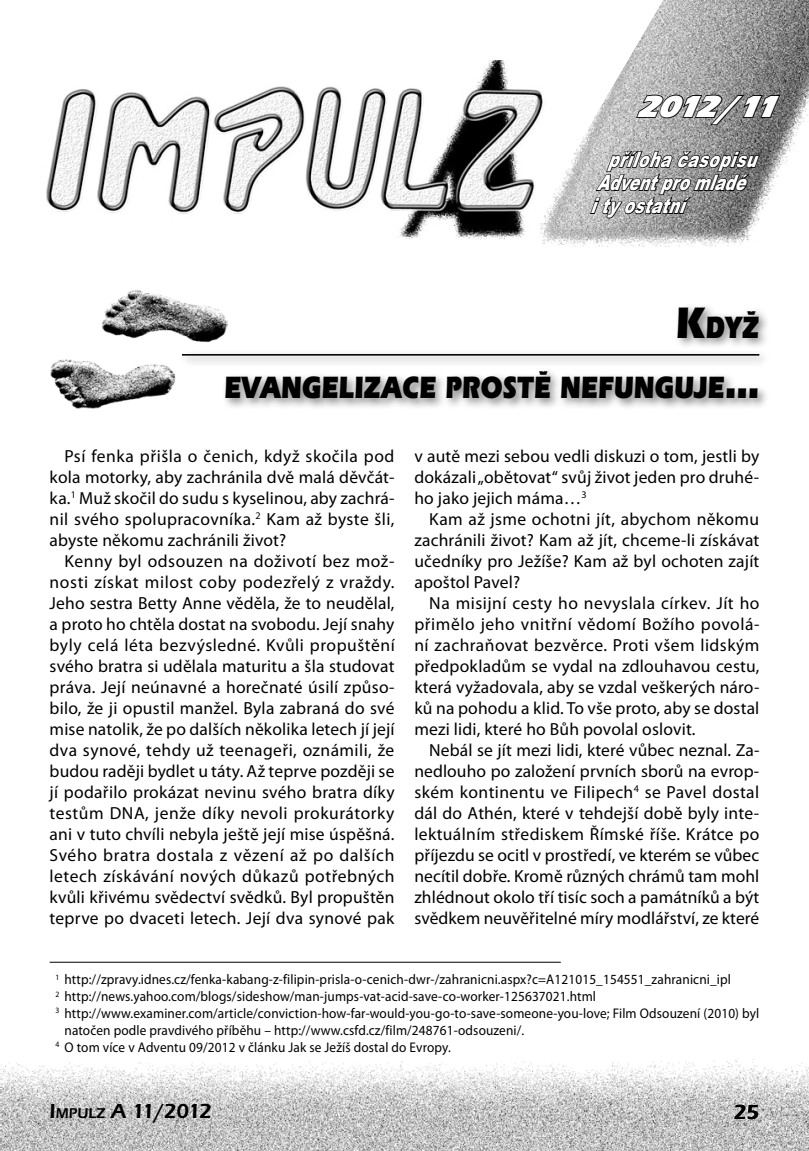
<style>
.page{position:relative;width:809px;height:1151px;background:#fff}
.page>*{position:absolute;margin:0;border:0;box-sizing:border-box;transform-origin:0 0}
.t1{font:900 32.02px/60.2px "Eras Itc TOT";letter-spacing:.005em;color:#000;text-align:right;scale:.76 1}
.t2{font:italic 900 31.5px "Eras Itc TOT";color:#fff}
.t3{font:italic 900 21.18px "Arial";color:#fff;scale:.73 1}
.t4{font:600 21px "Eras Itc TOT";letter-spacing:-.075em;color:#000}
.t5{font:600 21px "Eras Itc TOT";color:#000}
.t6{font:18.38px "Avant Garde Got Itc TOT Med Ita";letter-spacing:.025em;color:#000}
.t7{font:17.5px/21px "Myriad Pro";letter-spacing:.01em;color:#000;text-align:justify}
.t8{font:600 14.7px "Eras Itc TOT";color:#000}
.t9{font:14px "Myriad Pro";letter-spacing:.01em;color:#000;scale:.95 1}
.s1{font-size:45.68px}
.s2{font-family:"Avant Garde Got Itc TOT Med Ita";font-weight:400;font-size:18.38px}
.s3{font-size:21px}
.s4{font-size:12.78px}
</style>
<div class="page">
<img style="left:0;top:1058px;width:809px;height:93px">
<img style="left:554px;top:0;width:255px;height:247px">
<svg style="left:634px;top:93px;width:147px;height:33px"></svg>
<svg style="left:589px;top:150px;width:171px;height:69px"></svg>
<img style="left:46px;top:60px;width:508px;height:184px">
<img style="left:50px;top:290px;width:132px;height:119px">
<div style="left:177px;top:303px;width:592px;height:107px;background:#000;opacity:.48"></div>
<hr style="left:182px;top:354px;width:577px;height:2px;background:#000">
<hr style="left:50px;top:962px;width:511px;height:1px;background:#000">
<h2 class="t2" style="left:636px;top:88px;width:154px">2012/11</h2>
<p class="t3" style="left:607px;top:144px;width:219px">přílohačasopisu</p>
<p class="t3" style="left:597px;top:167px;width:219px">Adventpromladé</p>
<p class="t3" style="left:590px;top:190px;width:145px">i tyostatní</p>
<h1 class="t1" style="left:224px;top:297px;width:705px"><span class="s1">K</span>DYŽ<br>EVANGELIZACE PROSTĚ NEFUNGUJE<span class="s1">…</span></h1>
<p class="t7" style="left:50px;top:445px;width:346px;text-indent:15px">Psí fenka přišla o čenich, když skočila pod kola motorky, aby zachránila dvě malá děvčát&shy;ka.<sup>1</sup> Muž skočil do sudu s kyselinou, aby zachrá&shy;nil svého spolupracovníka.<sup>2</sup> Kam až byste šli, abyste někomu zachránili život?</p>
<p class="t7" style="left:50px;top:550px;width:347px;text-indent:15px">Kenny byl odsouzen na doživotí bez mož&shy;nosti získat milost coby podezřelý z vraždy.<br>Jeho sestra Betty Anne věděla, že to neudělal, a proto ho chtěla dostat na svobodu. Její snahy byly celá léta bezvýsledné. Kvůli propuštění svého bratra si udělala maturitu a šla studovat práva. Její neúnavné a horečnaté úsilí způso&shy;bilo, že ji opustil manžel. Byla zabraná do své mise natolik, že po dalších několika letech jí její dva synové, tehdy už teenageři, oznámili, že budou raději bydlet u táty. Až teprve později se jí podařilo prokázat nevinu svého bratra díky testům DNA, jenže díky nevoli prokurátorky ani v tuto chvíli nebyla ještě její mise úspěšná.<br>Svého bratra dostala z vězení až po dalších letech získávání nových důkazů potřebných kvůli křivému svědectví svědků. Byl propuštěn teprve po dvaceti letech. Její dva synové pak</p>
<p class="t7" style="left:414px;top:445px;width:346px">v autě mezi sebou vedli diskuzi o tom, jestli by dokázali „obětovat“ svůj život jeden pro druhé&shy;ho jako jejich máma…<sup>3</sup></p>
<p class="t7" style="left:414px;top:508px;width:346px;text-indent:15px">Kam až jsme ochotni jít, abychom někomu zachránili život? Kam až jít, chceme-li získávat učedníky pro Ježíše? Kam až byl ochoten zajít apoštol Pavel?</p>
<p class="t7" style="left:414px;top:592px;width:346px;text-indent:15px">Na misijní cesty ho nevyslala církev. Jít ho přimělo jeho vnitřní vědomí Božího povolá&shy;ní zachraňovat bezvěrce. Proti všem lidským předpokladům se vydal na zdlouhavou cestu, která vyžadovala, aby se vzdal veškerých náro&shy;ků na pohodu a klid. To vše proto, aby se dostal mezi lidi, které ho Bůh povolal oslovit.</p>
<p class="t7" style="left:414px;top:739px;width:346px;text-indent:15px">Nebál se jít mezi lidi, které vůbec neznal. Za&shy;nedlouho po založení prvních sborů na evrop&shy;ském kontinentu ve Filipech<sup>4</sup> se Pavel dostal dál do Athén, které v tehdejší době byly inte&shy;lektuálním střediskem Římské říše. Krátce po příjezdu se ocitl v prostředí, ve kterém se vůbec necítil dobře. Kromě různých chrámů tam mohl zhlédnout okolo tří tisíc soch a památníků a být svědkem neuvěřitelné míry modlářství, ze které</p>
<p class="t9" style="left:55px;top:971px;width:712px"><sup>1</sup> http://zpravy.idnes.cz/fenka-kabang-z-filipin-prisla-o-cenich-dwr-/zahranicni.aspx?c=A121015_154551_zahranicni_ipl</p>
<p class="t9" style="left:55px;top:988px;width:570px"><sup>2</sup> http://news.yahoo.com/blogs/sideshow/man-jumps-vat-acid-save-co-worker-125637021.html</p>
<p class="t9" style="left:55px;top:1005px;width:742px"><sup>3</sup> http://www.examiner.com/article/conviction-how-far-would-you-go-to-save-someone-you-love; Film Odsouzení (2010) byl</p>
<p class="t9" style="left:64px;top:1021px;width:485px">natočen podle pravdivého příběhu – http://www.csfd.cz/film/248761-odsouzeni/.</p>
<p class="t9" style="left:55px;top:1038px;width:417px"><sup>4</sup> O tom více v Adventu 09/2012 v článku Jak se Ježíš dostal do Evropy.</p>
<p class="t4" style="left:111px;top:1099px;width:102px">A 11/2012</p>
<p class="t6" style="left:740px;top:1101px;width:20px">25</p>
<p class="t8" style="left:50px;top:1105px;width:57px"><span class="s2">A</span><span class="s3">I</span>MPULZ</p>
<p class="t5" style="left:733px;top:1100px;width:27px">25</p>
<p class="t6" style="left:61px;top:1101px;width:110px"><span class="s4">DVENT</span> 11/2012</p>
</div>
